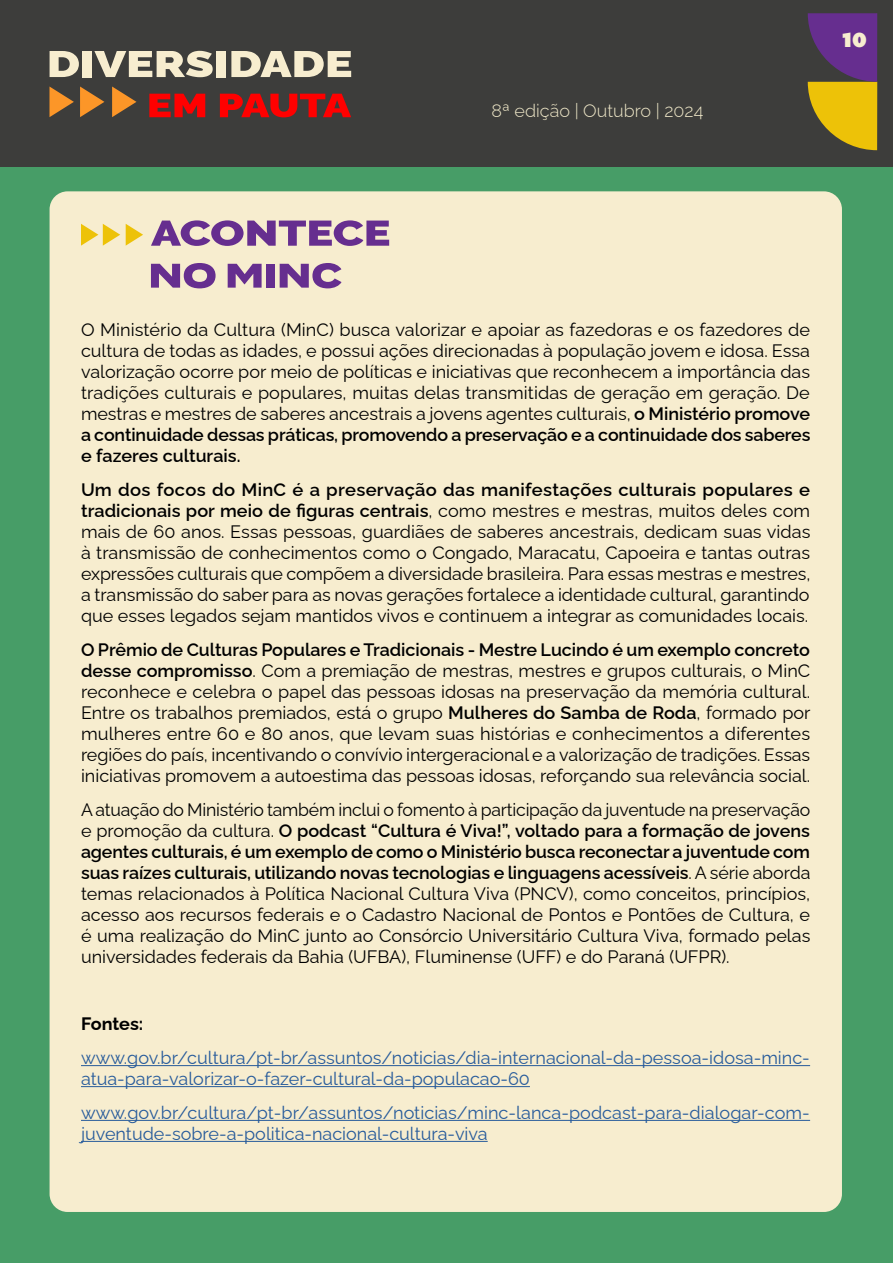
<style>
.page{position:relative;width:893px;height:1263px;background:#fff}
.page>*{position:absolute;margin:0;border:0;box-sizing:border-box;transform-origin:0 0}
.t1{font:800 21px "Noir Pro";color:#f7edcf}
.t2{font:18px/21px "Raleway";color:#000;text-align:justify}
.t3{font:18px/21px "Raleway";color:#275b9b}
.t4{font:300 18px "Raleway";color:#efe7c8}
.t5{font:700 18px "Raleway";letter-spacing:-.005em;color:#000}
.s1{font-weight:600}
</style>
<div class="page">
<div style="left:0;top:0;width:893px;height:168px;background:#3d3d3b"></div>
<svg style="left:808px;top:13px;width:69px;height:137px"></svg>
<svg style="left:50px;top:51px;width:29px;height:26px"></svg>
<div style="left:83px;top:51px;width:9px;height:26px;background:#f7edcf"></div>
<svg style="left:94px;top:51px;width:119px;height:26px"></svg>
<div style="left:217px;top:51px;width:9px;height:26px;background:#f7edcf"></div>
<svg style="left:231px;top:51px;width:120px;height:26px"></svg>
<svg style="left:112px;top:87px;width:24px;height:30px"></svg>
<svg style="left:80px;top:87px;width:24px;height:30px"></svg>
<svg style="left:50px;top:87px;width:24px;height:30px"></svg>
<svg style="left:149px;top:94px;width:56px;height:23px"></svg>
<svg style="left:220px;top:94px;width:131px;height:23px"></svg>
<div style="left:0;top:168px;width:893px;height:1095px;background:#479d67"></div>
<div style="left:50px;top:191px;width:792px;height:1021px;background:#f7edcf;border-radius:18px"></div>
<hr style="left:81px;top:1065px;width:729px;height:1px;background:#275b9b">
<hr style="left:81px;top:1086px;width:449px;height:1px;background:#275b9b">
<hr style="left:81px;top:1120px;width:729px;height:1px;background:#275b9b">
<hr style="left:81px;top:1141px;width:407px;height:1px;background:#275b9b">
<svg style="left:126px;top:224px;width:17px;height:22px"></svg>
<svg style="left:81px;top:224px;width:39px;height:22px"></svg>
<svg style="left:151px;top:220px;width:238px;height:26px"></svg>
<svg style="left:151px;top:263px;width:65px;height:25px"></svg>
<svg style="left:228px;top:264px;width:34px;height:24px"></svg>
<div style="left:266px;top:264px;width:9px;height:24px;background:#662e8f"></div>
<svg style="left:280px;top:263px;width:62px;height:25px"></svg>
<p class="t4" style="left:492px;top:96px;width:213px">8ª edição | Outubro | 2024</p>
<p class="t1" style="left:842px;top:22px;width:26px">10</p>
<p class="t2" style="left:81px;top:317px;width:731px">O Ministério da Cultura (MinC) busca valorizar e apoiar as fazedoras e os fazedores de cultura de todas as idades, e possui ações direcionadas à população jovem e idosa. Essa valorização ocorre por meio de políticas e iniciativas que reconhecem a importância das tradições culturais e populares, muitas delas transmitidas de geração em geração. De mestras e mestres de saberes ancestrais a jovens agentes culturais, <span class="s1">o Ministério promove a continuidade dessas práticas, promovendo a preservação e a continuidade dos saberes e fazeres culturais.</span></p>
<p class="t2" style="left:81px;top:477px;width:731px"><span class="s1">Um dos focos do MinC é a preservação das manifestações culturais populares e tradicionais por meio de figuras centrais</span>, como mestres e mestras, muitos deles com mais de 60 anos. Essas pessoas, guardiães de saberes ancestrais, dedicam suas vidas à transmissão de conhecimentos como o Congado, Maracatu, Capoeira e tantas outras expressões culturais que compõem a diversidade brasileira. Para essas mestras e mestres, a transmissão do saber para as novas gerações fortalece a identidade cultural, garantindo que esses legados sejam mantidos vivos e continuem a integrar as comunidades locais.</p>
<p class="t2" style="left:81px;top:637px;width:731px"><span class="s1">O Prêmio de Culturas Populares e Tradicionais - Mestre Lucindo é um exemplo concreto desse compromisso</span>. Com a premiação de mestras, mestres e grupos culturais, o MinC reconhece e celebra o papel das pessoas idosas na preservação da memória cultural.<br>Entre os trabalhos premiados, está o grupo <span class="s1">Mulheres do Samba de Roda</span>, formado por mulheres entre 60 e 80 anos, que levam suas histórias e conhecimentos a diferentes regiões do país, incentivando o convívio intergeracional e a valorização de tradições. Essas iniciativas promovem a autoestima das pessoas idosas, reforçando sua relevância social.</p>
<p class="t2" style="left:81px;top:797px;width:731px">A atuação do Ministério também inclui o fomento à participação da juventude na preservação e promoção da cultura. <span class="s1">O podcast “Cultura é Viva!”, voltado para a formação de jovens agentes culturais, é um exemplo de como o Ministério busca reconectar a juventude com suas raízes culturais, utilizando novas tecnologias e linguagens acessíveis</span>. A série aborda temas relacionados à Política Nacional Cultura Viva (PNCV), como conceitos, princípios, acesso aos recursos federais e o Cadastro Nacional de Pontos e Pontões de Cultura, e é uma realização do MinC junto ao Consórcio Universitário Cultura Viva, formado pelas universidades federais da Bahia (UFBA), Fluminense (UFF) e do Paraná (UFPR).</p>
<p class="t5" style="left:81px;top:1010px;width:64px">Fontes:</p>
<p class="t3" style="left:81px;top:1045px;width:730px">www.gov.br/cultura/pt-br/assuntos/noticias/dia-internacional-da-pessoa-idosa-minc&shy;atua-para-valorizar-o-fazer-cultural-da-populacao-60</p>
<p class="t3" style="left:81px;top:1100px;width:730px">www.gov.br/cultura/pt-br/assuntos/noticias/minc-lanca-podcast-para-dialogar-com&shy;juventude-sobre-a-politica-nacional-cultura-viva</p>
</div>
